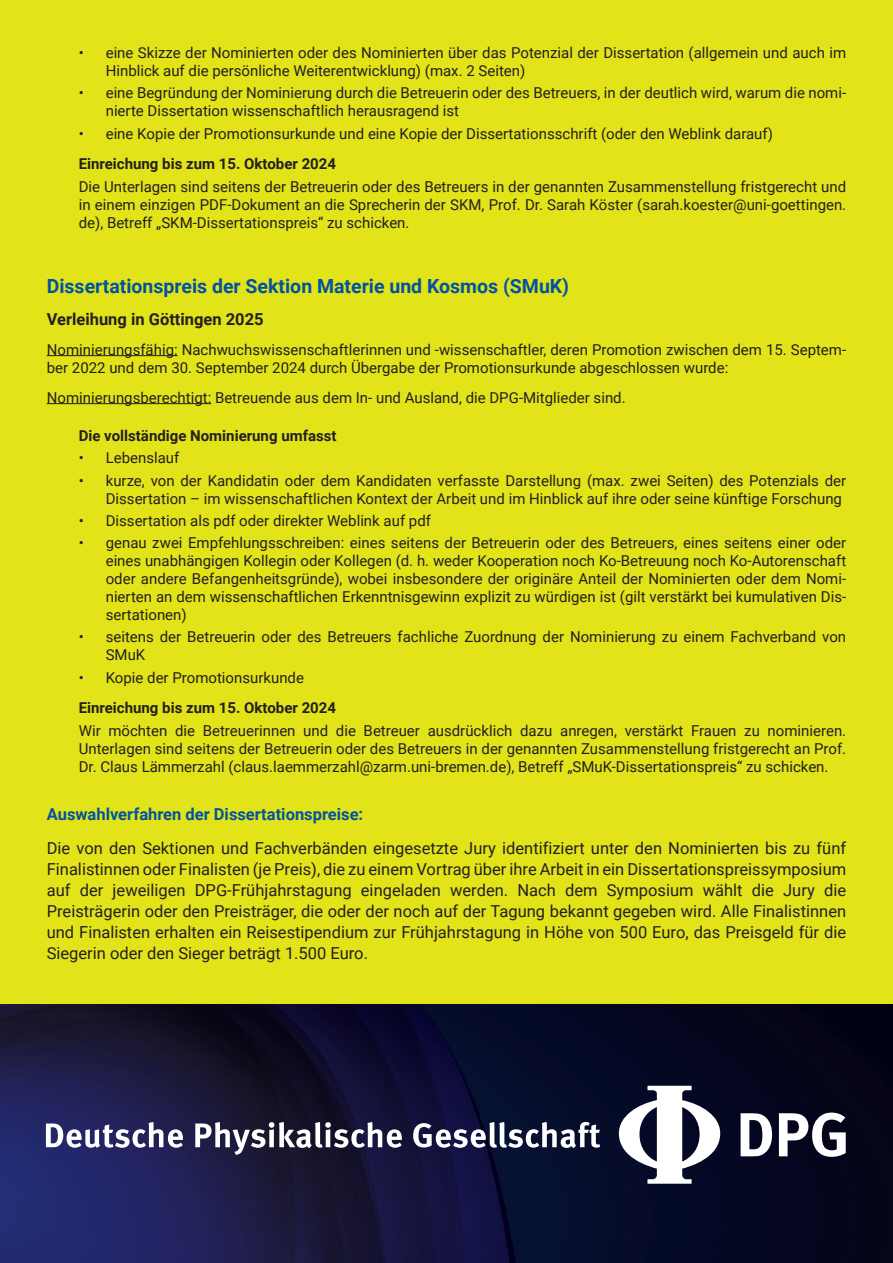
<style>
.page{position:relative;width:893px;height:1263px;background:#e2e318}
.page>*{position:absolute;margin:0;border:0;box-sizing:border-box;transform-origin:0 0}
.t1{font:700 19.5px "Roboto";color:#0153a0}
.t2{font:16.5px/21px "Roboto";color:#231f20;text-align:justify}
.t3{font:700 16.5px "Roboto";color:#0153a0}
.t4{font:700 16.5px "Roboto";color:#231f20}
.t5{font:15px/18px "Roboto";color:#231f20}
.t6{font:700 15px "Roboto";color:#231f20}
</style>
<div class="page">
<img style="left:0;top:1005px;width:893px;height:258px">
<hr style="left:47px;top:355px;width:131px;height:1px;background:#231f20">
<hr style="left:47px;top:403px;width:164px;height:1px;background:#231f20">
<svg style="left:46px;top:1122px;width:554px;height:33px;background:#5c5c78"></svg>
<svg style="left:741px;top:1112px;width:105px;height:45px;background:#838490"></svg>
<svg style="left:619px;top:1086px;width:101px;height:98px;background:#848795"></svg>
<p class="t5" style="left:106px;top:43px;width:742px;text-indent:-27px">• eine Skizze der Nominierten oder des Nominierten über das Potenzial der Dissertation (allgemein und auch im<br>Hinblick auf die persönliche Weiterentwicklung) (max. 2 Seiten)</p>
<p class="t5" style="left:106px;top:83px;width:742px;text-indent:-27px">• eine Begründung der Nominierung durch die Betreuerin oder des Betreuers, in der deutlich wird, warum die nomi&shy;nierte Dissertation wissenschaftlich herausragend ist</p>
<p class="t5" style="left:79px;top:124px;width:696px">• eine Kopie der Promotionsurkunde und eine Kopie der Dissertationsschrift (oder den Weblink darauf)</p>
<p class="t6" style="left:79px;top:153px;width:259px">Einreichung bis zum 15. Oktober 2024</p>
<p class="t5" style="left:79px;top:177px;width:769px;text-align:justify">Die Unterlagen sind seitens der Betreuerin oder des Betreuers in der genannten Zusammenstellung fristgerecht und in einem einzigen PDF-Dokument an die Sprecherin der SKM, Prof. Dr. Sarah Köster (sarah.koester@uni-goettingen. de), Betreff „SKM-Dissertationspreis“ zu schicken.</p>
<h1 class="t1" style="left:47px;top:272px;width:524px">Dissertationspreis der Sektion Materie und Kosmos (SMuK)</h1>
<p class="t4" style="left:47px;top:307px;width:218px">Verleihung in Göttingen 2025</p>
<p class="t5" style="left:47px;top:340px;width:801px">Nominierungsfähig: Nachwuchswissenschaftlerinnen und -wissenschaftler, deren Promotion zwischen dem 15. Septem&shy;ber 2022 und dem 30. September 2024 durch Übergabe der Promotionsurkunde abgeschlossen wurde:</p>
<p class="t5" style="left:47px;top:388px;width:580px">Nominierungsberechtigt: Betreuende aus dem In- und Ausland, die DPG-Mitglieder sind.</p>
<p class="t6" style="left:79px;top:425px;width:259px">Die vollständige Nominierung umfasst</p>
<p class="t5" style="left:79px;top:448px;width:102px">• Lebenslauf</p>
<p class="t5" style="left:79px;top:471px;width:769px;text-align:right">• kurze, von der Kandidatin oder dem Kandidaten verfasste Darstellung (max. zwei Seiten) des Potenzials der<br>Dissertation – im wissenschaftlichen Kontext der Arbeit und im Hinblick auf ihre oder seine künftige Forschung</p>
<p class="t5" style="left:79px;top:511px;width:354px">• Dissertation als pdf oder direkter Weblink auf pdf</p>
<p class="t5" style="left:106px;top:533px;width:742px;text-align:justify;text-indent:-27px">• genau zwei Empfehlungsschreiben: eines seitens der Betreuerin oder des Betreuers, eines seitens einer oder eines unabhängigen Kollegin oder Kollegen (d. h. weder Kooperation noch Ko-Betreuung noch Ko-Autorenschaft oder andere Befangenheitsgründe), wobei insbesondere der originäre Anteil der Nominierten oder dem Nomi&shy;nierten an dem wissenschaftlichen Erkenntnisgewinn explizit zu würdigen ist (gilt verstärkt bei kumulativen Dis&shy;sertationen)</p>
<p class="t5" style="left:106px;top:627px;width:742px;text-indent:-27px">• seitens der Betreuerin oder des Betreuers fachliche Zuordnung der Nominierung zu einem Fachverband von<br>SMuK</p>
<p class="t5" style="left:79px;top:668px;width:227px">• Kopie der Promotionsurkunde</p>
<p class="t6" style="left:79px;top:697px;width:259px">Einreichung bis zum 15. Oktober 2024</p>
<p class="t5" style="left:79px;top:721px;width:769px;text-align:justify">Wir möchten die Betreuerinnen und die Betreuer ausdrücklich dazu anregen, verstärkt Frauen zu nominieren.<br>Unterlagen sind seitens der Betreuerin oder des Betreuers in der genannten Zusammenstellung fristgerecht an Prof.<br>Dr. Claus Lämmerzahl (claus.laemmerzahl@zarm.uni-bremen.de), Betreff „SMuK-Dissertationspreis“ zu schicken.</p>
<p class="t3" style="left:47px;top:803px;width:318px">Auswahlverfahren der Dissertationspreise:</p>
<p class="t2" style="left:47px;top:837px;width:801px">Die von den Sektionen und Fachverbänden eingesetzte Jury identifiziert unter den Nominierten bis zu fünf Finalistinnen oder Finalisten (je Preis), die zu einem Vortrag über ihre Arbeit in ein Dissertationspreissymposium auf der jeweiligen DPG-Frühjahrstagung eingeladen werden. Nach dem Symposium wählt die Jury die Preisträgerin oder den Preisträger, die oder der noch auf der Tagung bekannt gegeben wird. Alle Finalistinnen und Finalisten erhalten ein Reisestipendium zur Frühjahrstagung in Höhe von 500 Euro, das Preisgeld für die Siegerin oder den Sieger beträgt 1.500 Euro.</p>
</div>
